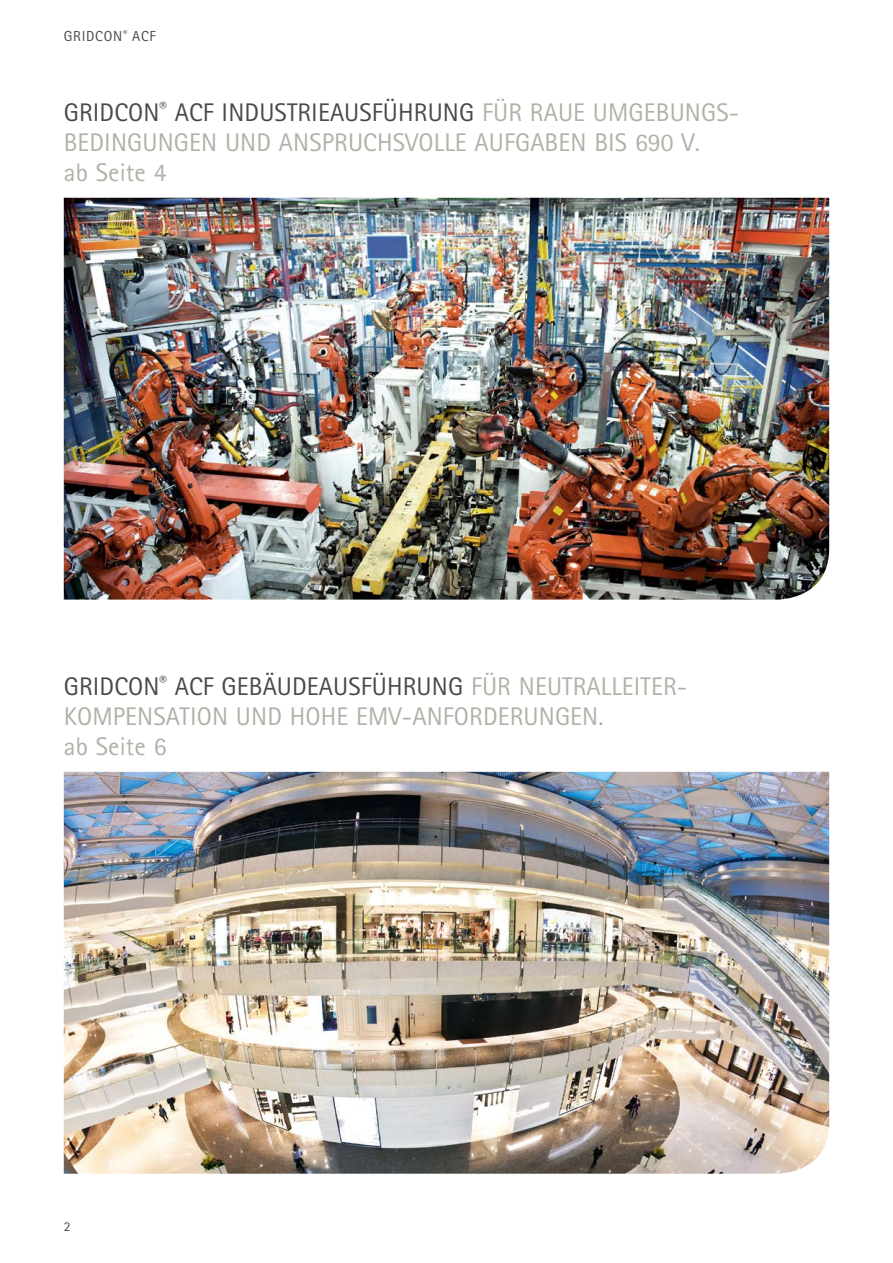
<style>
.page{position:relative;width:893px;height:1263px;background:#fff}
.page>*{position:absolute;margin:0;border:0;box-sizing:border-box;transform-origin:0 0}
.t1{font:25.5px/30px "Rotis Sans Serif";letter-spacing:.005em;color:#b1b1a7}
.t2{font:14.55px "Rotis Sans Serif";letter-spacing:.05em;color:#494948}
.t3{font:13.5px "Rotis Sans Serif";color:#494948}
.s1{color:#494948}
</style>
<div class="page">
<img style="left:64px;top:198px;width:765px;height:402px">
<img style="left:64px;top:772px;width:765px;height:402px">
<p class="t2" style="left:64px;top:27px;width:93px">GRIDCON<sup>®</sup> ACF</p>
<p class="t1" style="left:64px;top:97px;width:677px"><span class="s1">GRIDCON</span><sup>®</sup> <span class="s1">ACF INDUSTRIEAUSFÜHRUNG</span> FÜR RAUE UMGEBUNGS-<br>BEDINGUNGEN UND ANSPRUCHSVOLLE AUFGABEN BIS 690 V.<br>ab Seite 4</p>
<p class="t1" style="left:64px;top:671px;width:625px"><span class="s1">GRIDCON</span><sup>®</sup> <span class="s1">ACF GEBÄUDEAUSFÜHRUNG</span> FÜR NEUTRALLEITER-<br>KOMPENSATION UND HOHE EMV-ANFORDERUNGEN.<br>ab Seite 6</p>
<p class="t3" style="left:64px;top:1218px;width:8px">2</p>
</div>
